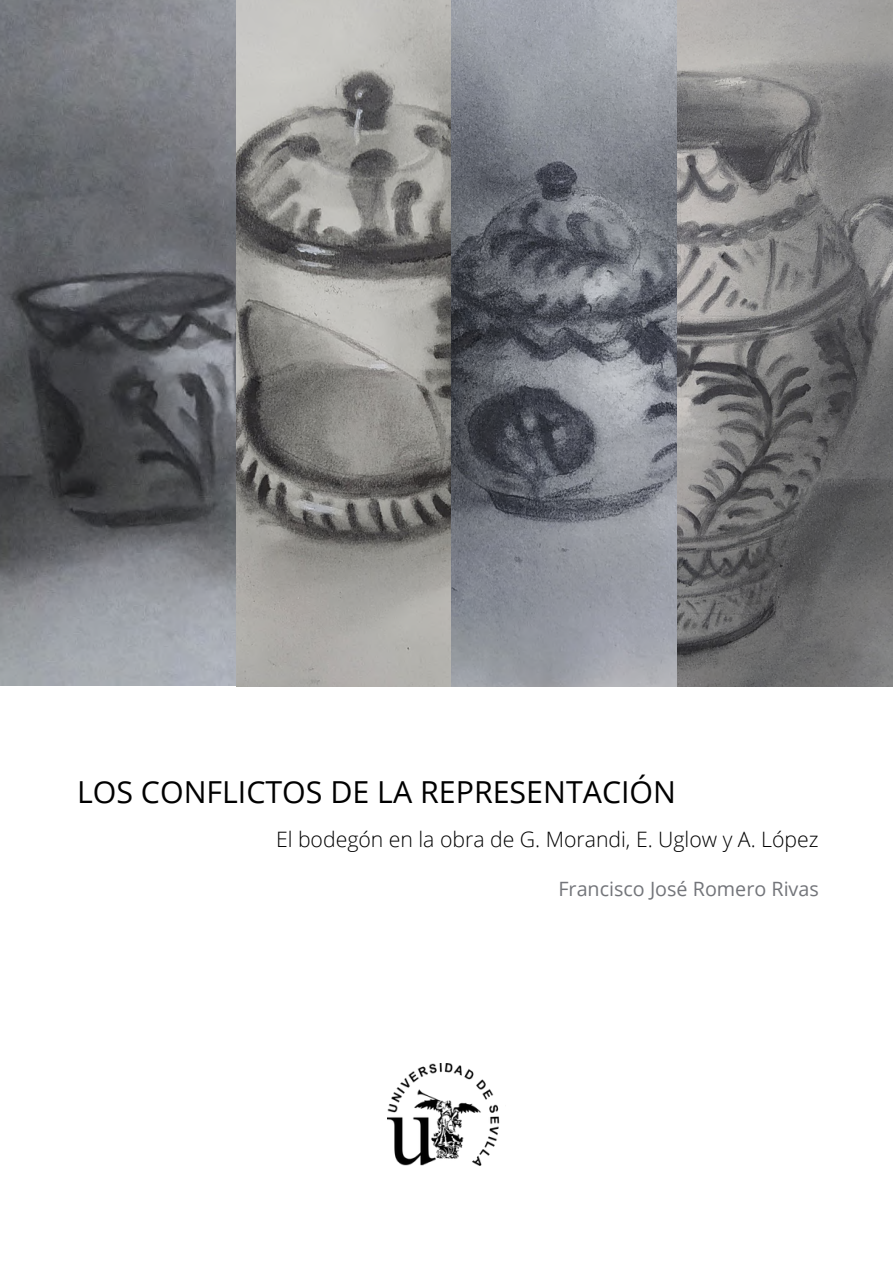
<style>
.page{position:relative;width:893px;height:1264px;background:#fff}
.page>*{position:absolute;margin:0;border:0;box-sizing:border-box;transform-origin:0 0}
.t1{font:30.3px "Open Sans";color:#000}
.t2{font:300 21.3px "Open Sans";color:#000}
.t3{font:19.8px "Open Sans";color:#73757a}
</style>
<div class="page">
<img style="left:676px;top:0;width:216px;height:686px">
<img style="left:0;top:0;width:236px;height:685px">
<img style="left:236px;top:0;width:215px;height:686px">
<img style="left:451px;top:0;width:225px;height:686px">
<img style="left:387px;top:1063px;width:113px;height:102px">
<p class="t1" style="left:77px;top:770px;width:600px">LOS CONFLICTOS DE LA REPRESENTACIÓN</p>
<p class="t2" style="left:276px;top:823px;width:544px">El bodegón en la obra de G. Morandi, E. Uglow y A. López</p>
<p class="t3" style="left:558px;top:875px;width:262px">Francisco José Romero Rivas</p>
</div>
